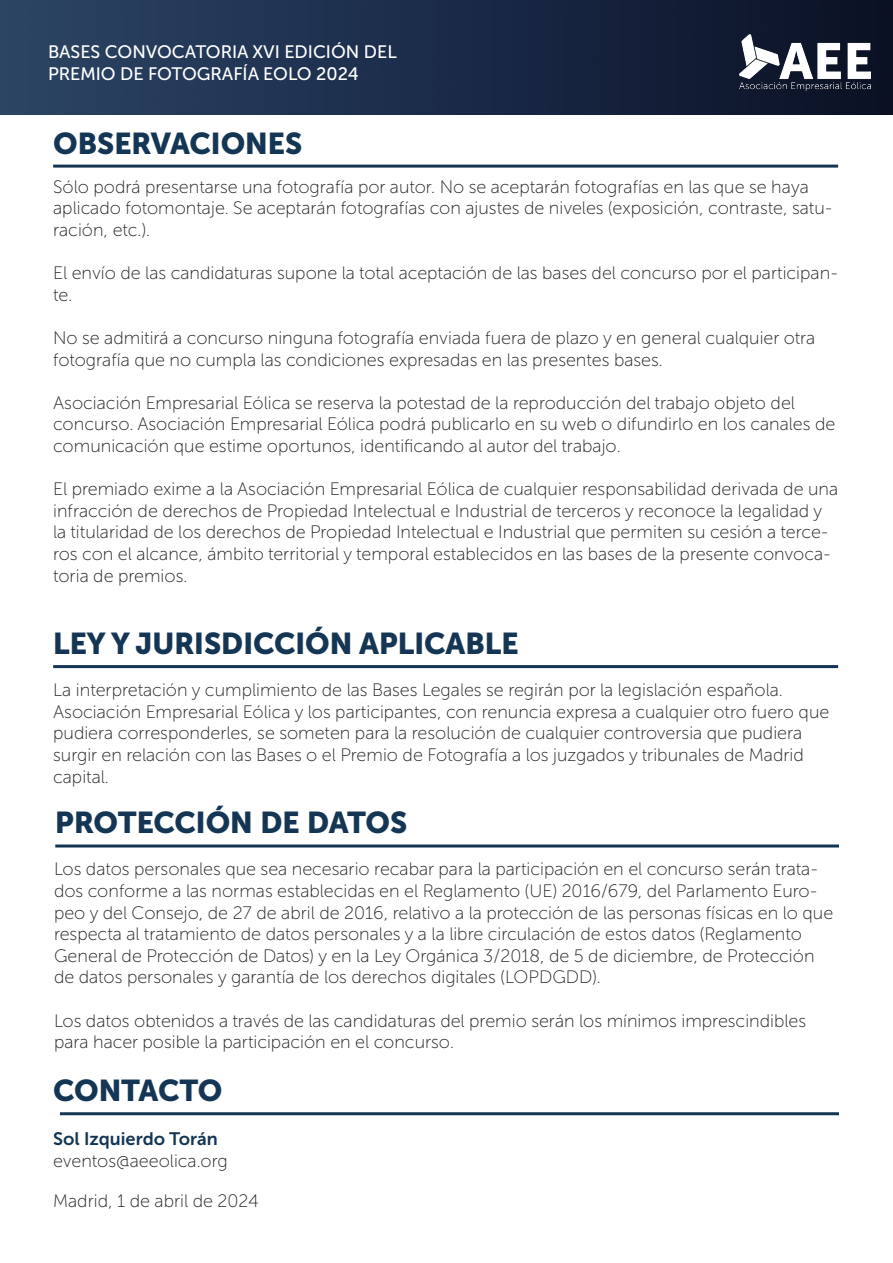
<style>
.page{position:relative;width:893px;height:1263px;background:#fff}
.page>*{position:absolute;margin:0;border:0;box-sizing:border-box;transform-origin:0 0}
.t1{font:30px "Museo Sans Cyrl 900";color:#143654}
.t2{font:18px/21.6px "Museo Sans Cyrl 100";color:#231f20}
.t3{font:18px "Museo Sans Cyrl 500";color:#fff}
.t4{font:18px "Museo Sans Cyrl 700";color:#143553}
</style>
<div class="page">
<img style="left:0;top:0;width:893px;height:115px">
<img style="left:740px;top:34px;width:130px;height:57px">
<hr style="left:53px;top:165px;width:785px;height:3px;background:#143553">
<hr style="left:55px;top:844px;width:784px;height:3px;background:#143553">
<hr style="left:60px;top:1112px;width:779px;height:3px;background:#143553">
<hr style="left:53px;top:665px;width:785px;height:3px;background:#143553">
<p class="t3" style="left:48px;top:42px;width:350px">BASES CONVOCATORIA XVI EDICIÓN DEL</p>
<p class="t3" style="left:48px;top:64px;width:312px">PREMIO DE FOTOGRAFÍA EOLO 2024</p>
<p class="t1" style="left:53px;top:126px;width:251px">OBSERVACIONES</p>
<p class="t2" style="left:53px;top:176px;width:781px">Sólo podrá presentarse una fotografía por autor. No se aceptarán fotografías en las que se haya aplicado fotomontaje. Se aceptarán fotografías con ajustes de niveles (exposición, contraste, satu&shy;ración, etc.).</p>
<p class="t2" style="left:53px;top:262px;width:786px">El envío de las candidaturas supone la total aceptación de las bases del concurso por el participan&shy;te.</p>
<p class="t2" style="left:53px;top:327px;width:764px">No se admitirá a concurso ninguna fotografía enviada fuera de plazo y en general cualquier otra fotografía que no cumpla las condiciones expresadas en las presentes bases.</p>
<p class="t2" style="left:53px;top:392px;width:784px">Asociación Empresarial Eólica se reserva la potestad de la reproducción del trabajo objeto del concurso. Asociación Empresarial Eólica podrá publicarlo en su web o difundirlo en los canales de comunicación que estime oportunos, identificando al autor del trabajo.</p>
<p class="t2" style="left:53px;top:478px;width:786px">El premiado exime a la Asociación Empresarial Eólica de cualquier responsabilidad derivada de una infracción de derechos de Propiedad Intelectual e Industrial de terceros y reconoce la legalidad y la titularidad de los derechos de Propiedad Intelectual e Industrial que permiten su cesión a terce&shy;ros con el alcance, ámbito territorial y temporal establecidos en las bases de la presente convoca&shy;toria de premios.</p>
<p class="t1" style="left:53px;top:626px;width:467px">LEY Y JURISDICCIÓN APLICABLE</p>
<p class="t2" style="left:53px;top:679px;width:731px">La interpretación y cumplimiento de las Bases Legales se regirán por la legislación española.</p>
<p class="t2" style="left:53px;top:701px;width:778px">Asociación Empresarial Eólica y los participantes, con renuncia expresa a cualquier otro fuero que pudiera corresponderles, se someten para la resolución de cualquier controversia que pudiera surgir en relación con las Bases o el Premio de Fotografía a los juzgados y tribunales de Madrid capital.</p>
<p class="t1" style="left:55px;top:806px;width:354px">PROTECCIÓN DE DATOS</p>
<p class="t2" style="left:54px;top:858px;width:781px">Los datos personales que sea necesario recabar para la participación en el concurso serán trata&shy;dos conforme a las normas establecidas en el Reglamento (UE) 2016/679, del Parlamento Euro&shy;peo y del Consejo, de 27 de abril de 2016, relativo a la protección de las personas físicas en lo que respecta al tratamiento de datos personales y a la libre circulación de estos datos (Reglamento General de Protección de Datos) y en la Ley Orgánica 3/2018, de 5 de diciembre, de Protección de datos personales y garantía de los derechos digitales (LOPDGDD).</p>
<p class="t2" style="left:54px;top:1010px;width:754px">Los datos obtenidos a través de las candidaturas del premio serán los mínimos imprescindibles para hacer posible la participación en el concurso.</p>
<p class="t1" style="left:53px;top:1073px;width:171px">CONTACTO</p>
<p class="t4" style="left:53px;top:1129px;width:166px">Sol Izquierdo Torán</p>
<p class="t2" style="left:53px;top:1150px;width:176px">eventos@aeeolica.org</p>
<p class="t2" style="left:53px;top:1190px;width:207px">Madrid, 1 de abril de 2024</p>
</div>
